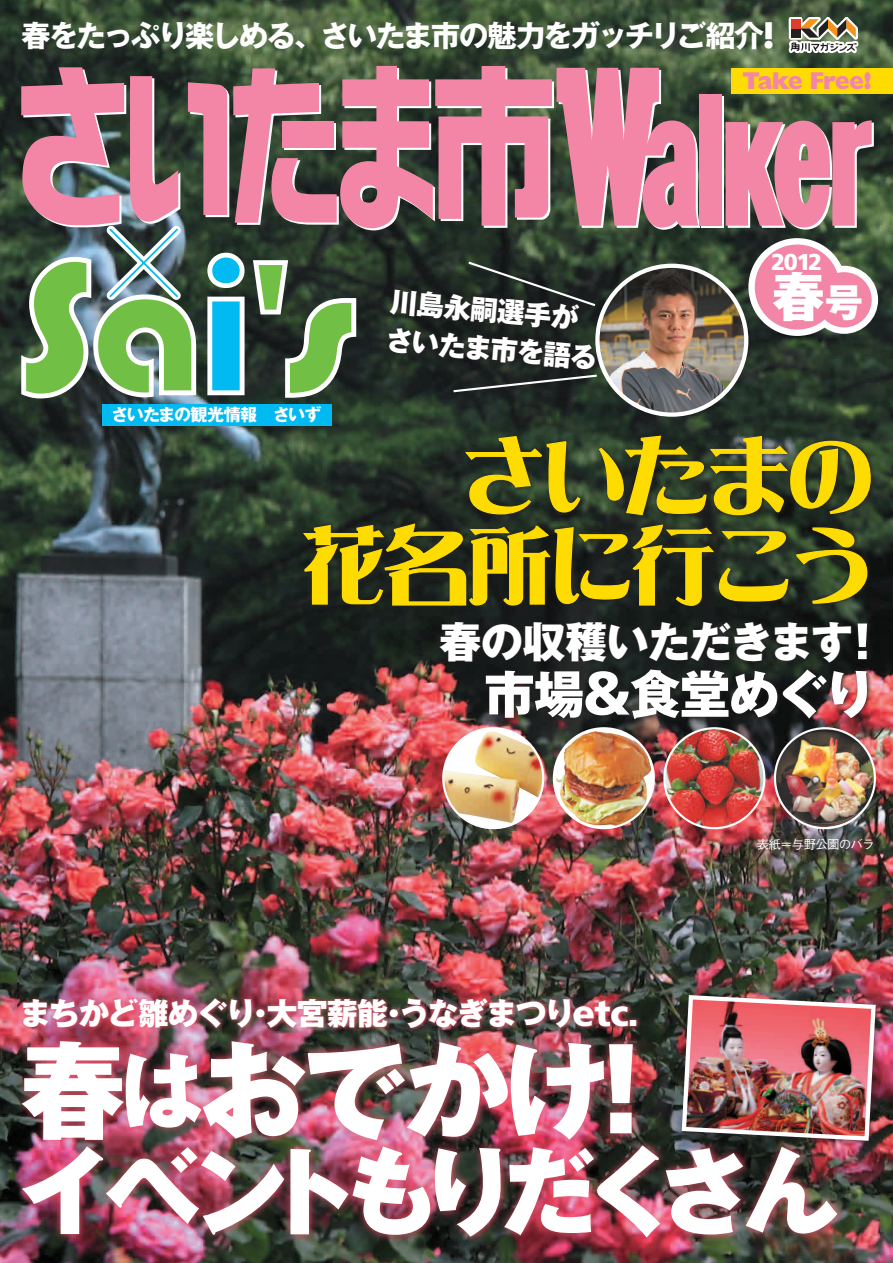
<style>
.page{position:relative;width:893px;height:1263px;background:#fff}
.page>*{position:absolute;margin:0;border:0;box-sizing:border-box;transform-origin:0 0}
.t1{font:900 127.5px "Frutiger LT Std";color:#fff}
.t2{font:800 106.35px "Gothic MB101 Pro";color:#fff}
.t3{font:800 95.7px "Gothic MB101 Pro";letter-spacing:-.15em;color:#fff}
.t4{font:900 61.2px "Frutiger LT Std";color:#fff}
.t5{font:800 53.1px "Gothic MB101 Pro";color:#fff}
.t6{font:800 51px "Gothic MB101 Pro";letter-spacing:-.035em;color:#fff}
.t7{font:900 51px "Frutiger LT Std";color:#fff}
.t8{font:800 42.45px "Gothic MB101 Pro";letter-spacing:-.025em;color:#fff}
.t9{font:900 37.05px "Frutiger LT Std";color:#fff}
.t10{font:700 34.2px "Futura Std";color:#fff}
.t11{font:800 30.9px "Gothic MB101 Pro";letter-spacing:-.04em;color:#fff}
.t12{font:700 29.7px "Gothic MB101 Pro";letter-spacing:-.075em;color:#fff}
.t13{font:800 27.6px "Gothic MB101 Pro";color:#fff}
.t14{font:800 24.45px "Gill Sans Std";letter-spacing:-.05em;color:#f386a7}
.t15{font:900 22.95px "Frutiger LT Std";color:#fff}
.t16{font:700 16.95px "Gothic MB101 Pro";letter-spacing:-.05em;color:#fff}
.t17{font:500 12.6px "Gothic BBB Pro";letter-spacing:-.07em;color:#fff}
.s1{font-size:38.25px}
.s2{font-family:"Frutiger LT Std";font-weight:900;font-size:37.05px}
.s3{font-size:85.05px}
</style>
<div class="page">
<img style="left:0;top:0;width:893px;height:1263px">
<div style="left:702px;top:96px;width:22px;height:132px;background:#fff"></div>
<img style="left:597px;top:266px;width:149px;height:149px;border-radius:74px">
<div style="left:699px;top:94px;width:23px;height:132px;background:#f386a7"></div>
<svg style="left:726px;top:120px;width:148px;height:110px;background:#cc8194"></svg>
<svg style="left:787px;top:8px;width:75px;height:58px"></svg>
<div style="left:791px;top:19px;width:9px;height:9px;background:#db3f28"></div>
<div style="left:679px;top:992px;width:202px;height:154px;background:#231f20;opacity:.5"></div>
<img style="left:679px;top:993px;width:199px;height:150px">
<img style="left:775px;top:728px;width:100px;height:100px">
<div style="left:774px;top:727px;width:102px;height:102px;border:2px solid #fff;border-radius:50%"></div>
<img style="left:664px;top:728px;width:100px;height:100px;border-radius:50px">
<div style="left:663px;top:727px;width:102px;height:102px;border:2px solid #fff;border-radius:50%"></div>
<svg style="left:554px;top:728px;width:100px;height:100px"></svg>
<img style="left:556px;top:732px;width:88px;height:94px">
<div style="left:553px;top:727px;width:102px;height:102px;border:2px solid #fff;border-radius:50%"></div>
<svg style="left:443px;top:728px;width:100px;height:100px"></svg>
<img style="left:443px;top:732px;width:96px;height:91px">
<div style="left:442px;top:727px;width:102px;height:102px;border:2px solid #fff;border-radius:50%"></div>
<img style="left:13px;top:1031px;width:628px;height:117px">
<img style="left:14px;top:1136px;width:831px;height:108px">
<div style="left:810px;top:266px;width:68px;height:68px;background:#fff;border-radius:50%"></div>
<div style="left:752px;top:241px;width:91px;height:92px;background:#f386a7;border-radius:50%"></div>
<div style="left:748px;top:238px;width:98px;height:98px;border:6px solid #fff;border-radius:50%"></div>
<div style="left:816px;top:272px;width:56px;height:55px;background:#f386a7;border-radius:50%"></div>
<div style="left:731px;top:68px;width:162px;height:26px;background:#ffdc01"></div>
<img style="left:19px;top:994px;width:622px;height:38px">
<div style="left:102px;top:404px;width:230px;height:21px;background:#00baf1"></div>
<div style="left:300px;top:519px;width:572px;height:91px;background:#231f20;opacity:.9"></div>
<svg style="left:302px;top:523px;width:566px;height:83px;background:#786f15"></svg>
<div style="left:462px;top:431px;width:414px;height:88px;background:#231f20;opacity:.9"></div>
<svg style="left:464px;top:435px;width:407px;height:81px;background:#79751b"></svg>
<svg style="left:21px;top:66px;width:679px;height:332px;background:#7b6966"></svg>
<div style="left:436px;top:618px;width:435px;height:105px;background:#231f20;opacity:.9"></div>
<p class="t12" style="left:21px;top:11px;width:744px">春をたっぷり楽しめる、さいたま市の魅力をガッチリご紹介</p>
<p class="t14" style="left:742px;top:66px;width:131px">Take Free!</p>
<p class="t10" style="left:762px;top:12px;width:15px">!</p>
<p class="t16" style="left:112px;top:401px;width:147px">さいたまの観光情報</p>
<p class="t16" style="left:273px;top:401px;width:50px">さいず</p>
<p class="t13" style="left:392px;top:278px;width:190px;rotate:5deg">川島永嗣選手が</p>
<p class="t13" style="left:388px;top:316px;width:214px;rotate:5deg">さいたま市を語る</p>
<p class="t15" style="left:771px;top:248px;width:52px">2012</p>
<p class="t5" style="left:772px;top:252px;width:93px">春<span class="s1">号</span></p>
<p class="t8" style="left:439px;top:607px;width:416px">春の収穫いただきます</p>
<p class="t6" style="left:630px;top:651px;width:247px">食堂めぐり</p>
<p class="t7" style="left:851px;top:610px;width:24px">!</p>
<p class="t6" style="left:484px;top:651px;width:102px">市場</p>
<p class="t4" style="left:583px;top:656px;width:49px">&amp;</p>
<p class="t17" style="left:757px;top:834px;width:119px">表紙＝与野公園のバラ</p>
<p class="t11" style="left:20px;top:988px;width:610px">まちかど雛めぐり大宮薪能うなぎまつり<span class="s2">etc</span></p>
<p class="t11" style="left:245px;top:988px;width:32px">・</p>
<p class="t11" style="left:379px;top:988px;width:32px">・</p>
<p class="t9" style="left:627px;top:991px;width:13px">.</p>
<p class="t2" style="left:20px;top:1001px;width:591px">春<span class="s3">は</span>おでかけ</p>
<p class="t3" style="left:19px;top:1111px;width:822px">イベントもりだくさん</p>
<p class="t1" style="left:593px;top:1012px;width:58px">!</p>
</div>
